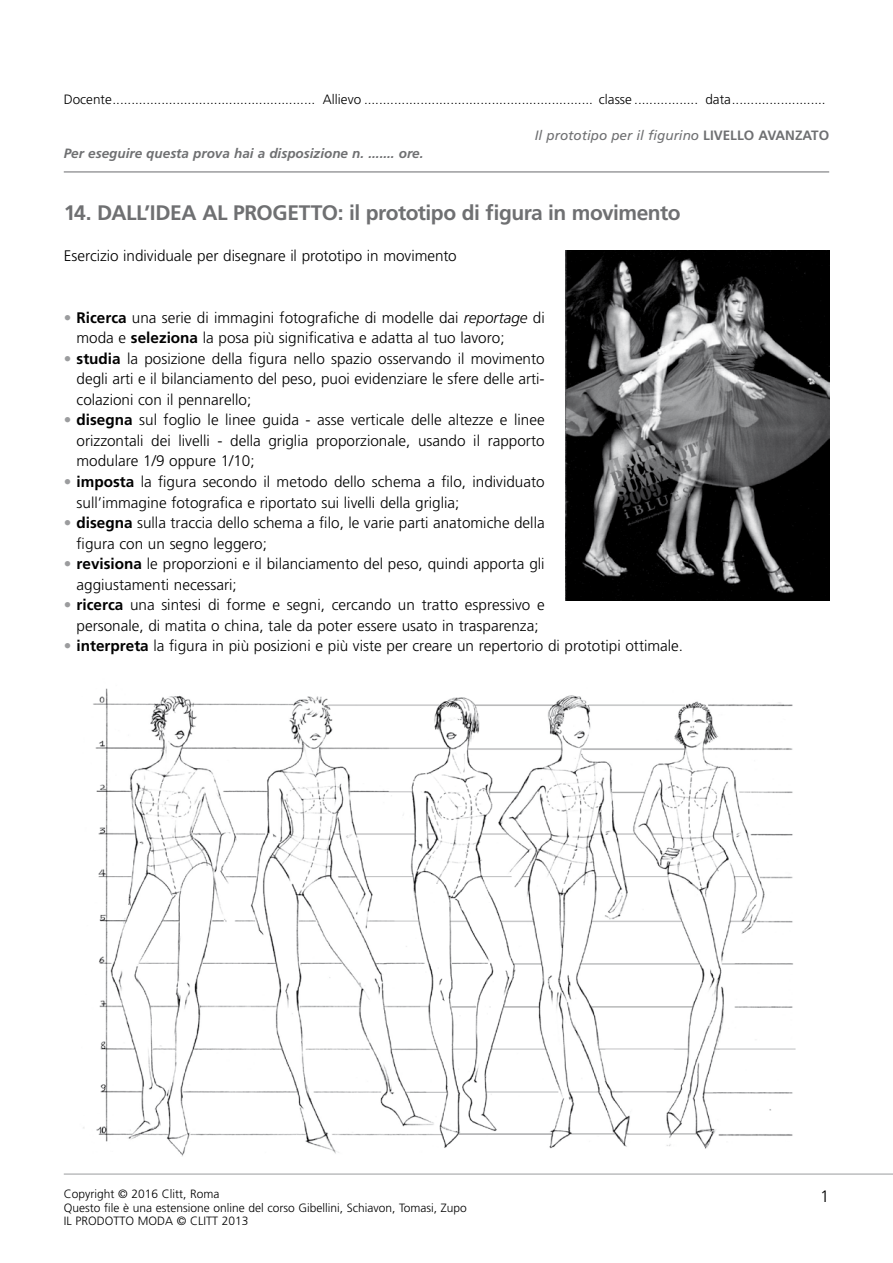
<style>
.page{position:relative;width:893px;height:1263px;background:#fff}
.page>*{position:absolute;margin:0;border:0;box-sizing:border-box;transform-origin:0 0}
.t1{font:700 21px "Frutiger LT Std";letter-spacing:-.025em;color:#6f7072}
.t2{font:300 16.5px "Frutiger LT Std";color:#000}
.t3{font:300 15.3px/20.5px "Frutiger LT Std";color:#000}
.t4{font:300 13.5px "Frutiger LT Std";color:#000}
.t5{font:italic 700 13.5px "Frutiger LT Std";color:#6f7072}
.t6{font:italic 13.5px "Frutiger LT Std";color:#6f7072}
.t7{font:300 12px/13.5px "Frutiger LT Std";color:#000}
.s1{font-weight:700;font-style:normal}
.s2{font-weight:700;color:#9b9c9e}
.s3{font-weight:700}
.s4{font-style:italic}
</style>
<div class="page">
<hr style="left:64px;top:1174px;width:829px;height:1px;background:#9b9c9e">
<hr style="left:64px;top:171px;width:765px;height:2px;background:#9b9c9e">
<img style="left:566px;top:251px;width:263px;height:350px">
<img style="left:83px;top:688px;width:713px;height:468px">
<p class="t4" style="left:64px;top:91px;width:763px">Docente...................................................... Allievo ............................................................. classe ................. data.........................</p>
<p class="t6" style="left:535px;top:127px;width:296px">Il prototipo per il figurino <span class="s1">LIVELLO AVANZATO</span></p>
<p class="t5" style="left:64px;top:145px;width:361px">Per eseguire questa prova hai a disposizione n. ....... ore.</p>
<h1 class="t1" style="left:64px;top:200px;width:618px">14. DALL’IDEA AL PROGETTO: il prototipo di figura in movimento</h1>
<p class="t3" style="left:64px;top:246px;width:395px">Esercizio individuale per disegnare il prototipo in movimento</p>
<p class="t3" style="left:77px;top:307px;width:470px;text-indent:-13px"><span class="s2">•</span> <span class="s3">Ricerca</span> una serie di immagini fotografiche di modelle dai <span class="s4">reportage</span> di moda e <span class="s3">seleziona</span> la posa più significativa e adatta al tuo lavoro;</p>
<p class="t3" style="left:77px;top:348px;width:470px;text-align:justify;text-indent:-13px"><span class="s2">•</span> <span class="s3">studia</span> la posizione della figura nello spazio osservando il movimento degli arti e il bilanciamento del peso, puoi evidenziare le sfere delle arti&shy;colazioni con il pennarello;</p>
<p class="t3" style="left:77px;top:410px;width:470px;text-align:justify;text-indent:-13px"><span class="s2">•</span> <span class="s3">disegna</span> sul foglio le linee guida - asse verticale delle altezze e linee orizzontali dei livelli - della griglia proporzionale, usando il rapporto modulare 1/9 oppure 1/10;</p>
<p class="t3" style="left:77px;top:472px;width:470px;text-indent:-13px"><span class="s2">•</span> <span class="s3">imposta</span> la figura secondo il metodo dello schema a filo, individuato sull’immagine fotografica e riportato sui livelli della griglia;</p>
<p class="t3" style="left:77px;top:513px;width:470px;text-indent:-13px"><span class="s2">•</span> <span class="s3">disegna</span> sulla traccia dello schema a filo, le varie parti anatomiche della figura con un segno leggero;</p>
<p class="t3" style="left:77px;top:554px;width:470px;text-indent:-13px"><span class="s2">•</span> <span class="s3">revisiona</span> le proporzioni e il bilanciamento del peso, quindi apporta gli aggiustamenti necessari;</p>
<p class="t3" style="left:64px;top:595px;width:482px;text-align:center"><span class="s2">•</span> <span class="s3">ricerca</span> una sintesi di forme e segni, cercando un tratto espressivo e personale, di matita o china, tale da poter essere usato in trasparenza;</p>
<p class="t3" style="left:64px;top:636px;width:621px"><span class="s2">•</span> <span class="s3">interpreta</span> la figura in più posizioni e più viste per creare un repertorio di prototipi ottimale.</p>
<p class="t7" style="left:64px;top:1187px;width:157px">Copyright © 2016 Clitt, Roma</p>
<p class="t2" style="left:820px;top:1186px;width:11px">1</p>
<p class="t7" style="left:64px;top:1201px;width:405px">Questo file è una estensione online del corso Gibellini, Schiavon, Tomasi, Zupo<br>IL PRODOTTO MODA © CLITT 2013</p>
</div>
